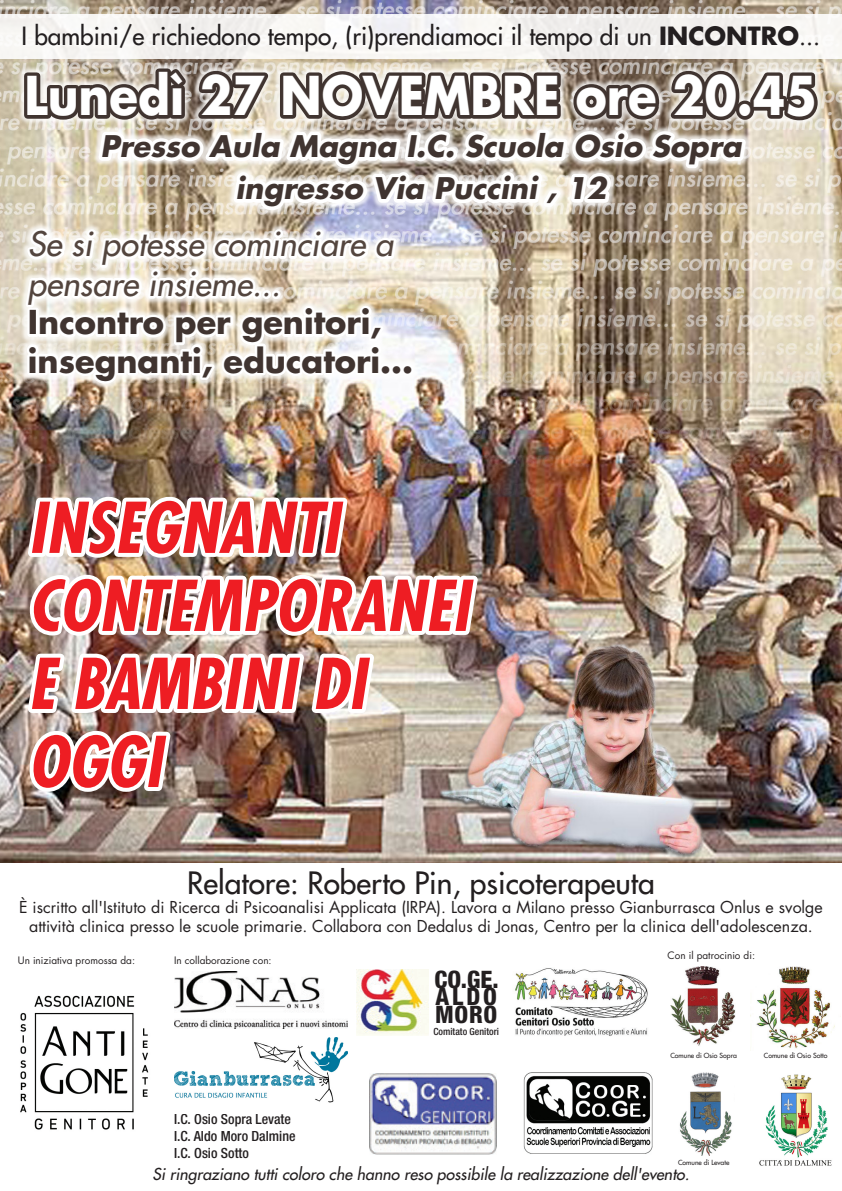
<style>
.page{position:relative;width:842px;height:1191px;background:#fff}
.page>*{position:absolute;margin:0;border:0;box-sizing:border-box;transform-origin:0 0}
.t1{font:italic 700 condensed 68px/78px "Futura";color:#ee1d23}
.t2{font:700 52px "Futura";color:#fff;scale:.9 1}
.t3{font:italic 33px/39.6px "Futura";color:#53453e}
.t4{font:700 32px/38.4px "Futura";color:#403430}
.t5{font:30px "Futura";color:#231f20}
.t6{font:italic 700 29px "Futura";color:#403430}
.t7{font:24.4px "Futura";color:#231f20}
.t8{font:800 condensed 24.1px "Helvetica Neue";letter-spacing:.03em;color:#231f20}
.t9{font:16px/19.2px "Futura";color:#231f20;text-align:center}
.t10{font:italic 16px "Futura";color:#231f20}
.t11{font:500 condensed 14px "Helvetica Neue";color:#231f20}
.t12{font:10px "Futura";color:#231f20}
.t13{font:500 condensed 9.9px "Helvetica Neue";color:#231f20}
.t14{font:6.9px "Futura";color:#231f20}
.s1{font-weight:700}
</style>
<div class="page">
<img style="left:0;top:0;width:842px;height:862px">
<div style="left:0;top:14px;width:842px;height:45px;background:#f6f5f3"></div>
<img style="left:20px;top:995px;width:129px;height:135px">
<img style="left:23px;top:491px;width:330px;height:71px">
<img style="left:23px;top:569px;width:460px;height:71px">
<img style="left:23px;top:646px;width:356px;height:71px">
<img style="left:22px;top:726px;width:154px;height:70px">
<div style="left:19px;top:222px;width:402px;height:168px;background:#fff;opacity:.75"></div>
<svg style="left:21px;top:62px;width:801px;height:324px"></svg>
<img style="left:670px;top:966px;width:165px;height:83px">
<img style="left:679px;top:1072px;width:53px;height:83px">
<img style="left:515px;top:968px;width:133px;height:68px">
<img style="left:524px;top:1072px;width:128px;height:82px">
<img style="left:174px;top:971px;width:174px;height:57px">
<img style="left:174px;top:1037px;width:173px;height:66px">
<img style="left:369px;top:1073px;width:127px;height:81px">
<img style="left:357px;top:969px;width:71px;height:66px">
<img style="left:759px;top:1074px;width:73px;height:92px">
<p class="t7" style="left:22px;top:21px;width:800px">I bambini/e richiedono tempo, (ri)prendiamoci il tempo di un <span class="s1">INCONTRO</span>...</p>
<p class="t2" style="left:25px;top:61px;width:882px">Lunedì 27 NOVEMBRE ore 20.45</p>
<p class="t6" style="left:100px;top:127px;width:643px">Presso Aula Magna I.C. Scuola Osio Sopra</p>
<p class="t6" style="left:235px;top:169px;width:373px">ingresso Via Puccini , 12</p>
<p class="t3" style="left:28px;top:225px;width:367px">Se si potesse cominciare a pensare insieme...</p>
<p class="t4" style="left:28px;top:303px;width:387px">Incontro per genitori, insegnanti, educatori...</p>
<p class="t1" style="left:28px;top:489px;width:442px">INSEGNANTI<br>CONTEMPORANEI<br>E BAMBINI DI<br>OGGI</p>
<p class="t5" style="left:187px;top:863px;width:469px">Relatore: Roberto Pin, psicoterapeuta</p>
<p class="t9" style="left:19px;top:897px;width:805px">È iscritto all'Istituto di Ricerca di Psicoanalisi Applicata (IRPA). Lavora a Milano presso Gianburrasca Onlus e svolge attività clinica presso le scuole primarie. Collabora con Dedalus di Jonas, Centro per la clinica dell'adolescenza.</p>
<p class="t12" style="left:18px;top:953px;width:119px">Un iniziativa promossa da:</p>
<p class="t12" style="left:174px;top:953px;width:99px">In collaborazione con:</p>
<p class="t8" style="left:435px;top:964px;width:66px">CO.GE.</p>
<p class="t8" style="left:436px;top:981px;width:63px">ALDO</p>
<p class="t8" style="left:435px;top:999px;width:64px">MORO</p>
<p class="t13" style="left:433px;top:1025px;width:67px">Comitato Genitori</p>
<p class="t12" style="left:668px;top:948px;width:89px">Con il patrocinio di:</p>
<p class="t14" style="left:670px;top:1051px;width:68px">Comune di Osio Sopra</p>
<p class="t14" style="left:764px;top:1051px;width:65px">Comune di Osio Sotto</p>
<p class="t11" style="left:174px;top:1110px;width:118px">I.C. Osio Sopra Levate</p>
<p class="t11" style="left:174px;top:1127px;width:123px">I.C. Aldo Moro Dalmine</p>
<p class="t11" style="left:174px;top:1144px;width:76px">I.C. Osio Sotto</p>
<p class="t14" style="left:678px;top:1157px;width:53px">Comune di Levate</p>
<p class="t10" style="left:153px;top:1164px;width:538px">Si ringraziano tutti coloro che hanno reso possibile la realizzazione dell'evento.</p>
</div>
